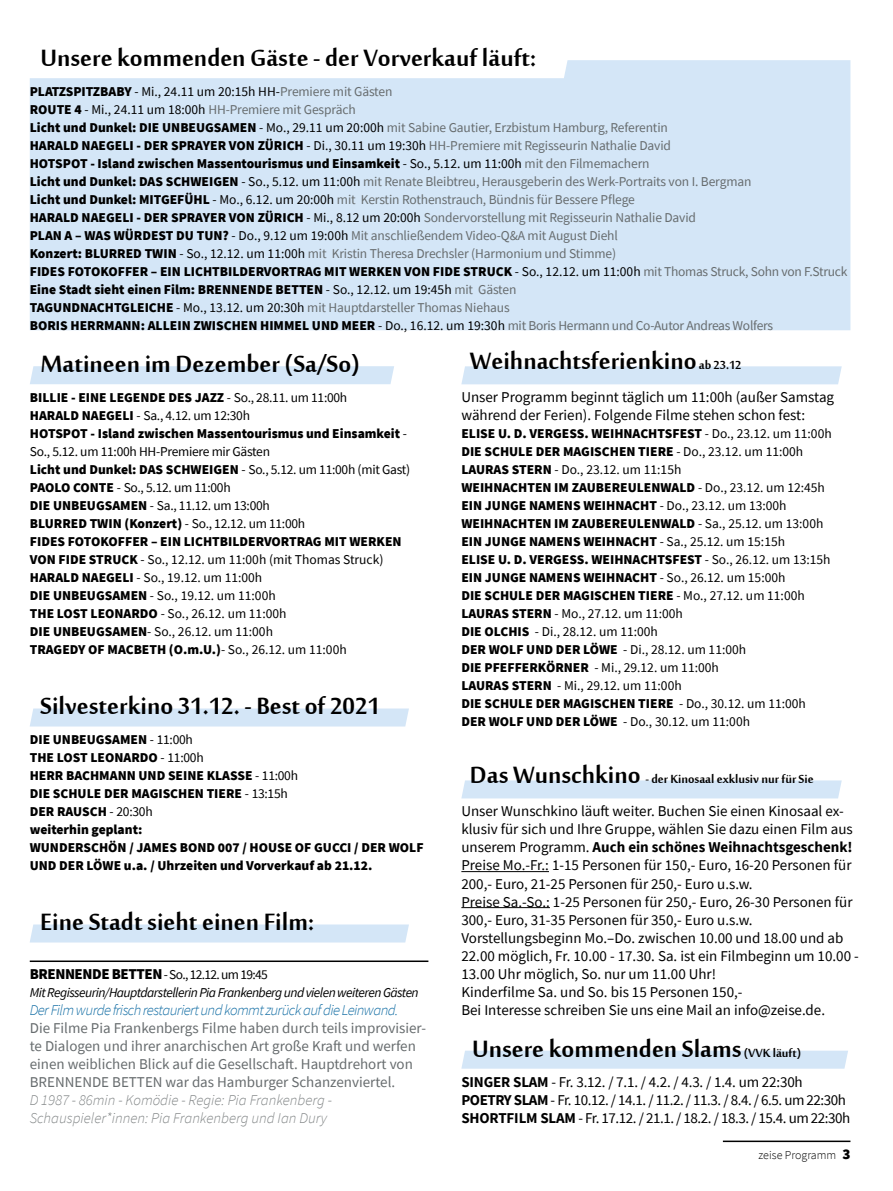
<style>
.page{position:relative;width:893px;height:1191px;background:#fff}
.page>*{position:absolute;margin:0;border:0;box-sizing:border-box;transform-origin:0 0}
.t1{font:36px "Mool Boran";color:#000}
.t2{font:18px "Mool Boran";color:#000}
.t3{font:15px/18px "Source Sans Pro";color:#000}
.t4{font:15px/18px "Source Sans Pro";color:#676c6e}
.t5{font:15px/18px "Source Sans Pro";letter-spacing:-.03em;color:#000}
.t6{font:italic 300 15px/18px "Source Sans Pro";color:#818586}
.t7{font:italic 300 15px "Source Sans Pro";letter-spacing:-.04em;color:#106ca3}
.t8{font:900 13.5px/18px "Source Sans Pro";color:#000}
.t9{font:13.5px/18px "Source Sans Pro";letter-spacing:-.01em;color:#676c6e}
.t10{font:italic 13.5px/18px "Source Sans Pro";letter-spacing:-.04em;color:#000}
.t11{font:300 12px "Source Sans Pro";color:#000}
.s1{font-weight:900;color:#000}
.s2{color:#000}
.s3{font-weight:400}
.s4{font-weight:900;font-style:normal;font-size:15px}
.s5{font-style:normal}
.s6{font-size:18px}
.s7{font-size:36px}
.s8{font-weight:700}
.s9{font-weight:900;font-size:15px}
</style>
<div class="page">
<hr style="left:723px;top:1140px;width:127px;height:2px;background:#000">
<div style="left:30px;top:60px;width:820px;height:270px;background:#d4e6f7"></div>
<svg style="left:30px;top:60px;width:538px;height:18px"></svg>
<div style="left:461px;top:1050px;width:387px;height:18px;background:#d4e6f7"></div>
<div style="left:461px;top:780px;width:381px;height:18px;background:#d4e6f7"></div>
<hr style="left:461px;top:871px;width:88px;height:1px;background:#000">
<hr style="left:461px;top:907px;width:89px;height:1px;background:#000">
<div style="left:30px;top:366px;width:364px;height:18px;background:#d4e6f7"></div>
<div style="left:30px;top:708px;width:379px;height:18px;background:#d4e6f7"></div>
<div style="left:461px;top:366px;width:381px;height:18px;background:#d4e6f7"></div>
<div style="left:30px;top:924px;width:379px;height:18px;background:#d4e6f7"></div>
<hr style="left:30px;top:960px;width:398px;height:2px;background:#000">
<h1 class="t1" style="left:40px;top:33px;width:497px">Unsere kommenden Gäste - der Vorverkauf läuft:</h1>
<p class="t9" style="left:30px;top:83px;width:819px"><span class="s1">PLATZSPITZBABY</span> <span class="s2">- Mi., 24.11 um 20:15h HH-</span>Premiere mit Gästen<br><span class="s1">ROUTE 4</span> <span class="s2">- Mi., 24.11 um 18:00h</span> HH-Premiere mit Gespräch<br><span class="s1">Licht und Dunkel: DIE UNBEUGSAMEN</span> <span class="s2">- Mo., 29.11 um 20:00h</span> mit Sabine Gautier, Erzbistum Hamburg, Referentin<br><span class="s1">HARALD NAEGELI - DER SPRAYER VON ZÜRICH</span> <span class="s2">- Di., 30.11 um 19:30h</span> HH-Premiere mit Regisseurin Nathalie David<br><span class="s1">HOTSPOT - Island zwischen Massentourismus und Einsamkeit</span> <span class="s2">- So., 5.12. um 11:00h</span> mit den Filmemachern<br><span class="s1">Licht und Dunkel: DAS SCHWEIGEN</span> <span class="s2">- So., 5.12. um 11:00h</span> mit Renate Bleibtreu, Herausgeberin des Werk-Portraits von I. Bergman<br><span class="s1">Licht und Dunkel: MITGEFÜHL</span> <span class="s2">- Mo., 6.12. um 20:00h</span> mit Kerstin Rothenstrauch, Bündnis für Bessere Pflege<br><span class="s1">HARALD NAEGELI - DER SPRAYER VON ZÜRICH</span> <span class="s2">- Mi., 8.12 um 20:00h</span> Sondervorstellung mit Regisseurin Nathalie David<br><span class="s1">PLAN A – WAS WÜRDEST DU TUN?</span> <span class="s2">- Do., 9.12 um 19:00h</span> Mit anschließendem Video-Q&amp;A mit August Diehl<br><span class="s1">Konzert: BLURRED TWIN</span> <span class="s2">- So., 12.12. um 11:00h</span> mit Kristin Theresa Drechsler (Harmonium und Stimme)<br><span class="s1">FIDES FOTOKOFFER – EIN LICHTBILDERVORTRAG MIT WERKEN VON FIDE STRUCK</span> <span class="s2">- So., 12.12. um 11:00h</span> mit Thomas Struck, Sohn von F.Struck <span class="s1">Eine Stadt sieht einen Film: BRENNENDE BETTEN</span> <span class="s2">- So., 12.12. um 19:45h</span> mit Gästen<br><span class="s1">TAGUNDNACHTGLEICHE</span> <span class="s2">- Mo., 13.12. um 20:30h</span> mit Hauptdarsteller Thomas Niehaus<br><span class="s1">BORIS HERRMANN: ALLEIN ZWISCHEN HIMMEL UND MEER</span> <span class="s2">- Do., 16.12. um 19:30h</span> mit Boris Hermann und Co-Autor Andreas Wolfers</p>
<h1 class="t1" style="left:40px;top:338px;width:321px">Matineen im Dezember (Sa/So)</h1>
<p class="t8" style="left:30px;top:388px;width:382px">BILLIE - EINE LEGENDE DES JAZZ <span class="s3">- So., 28.11. um 11:00h<br></span>HARALD NAEGELI <span class="s3">- Sa., 4.12. um 12:30h<br></span>HOTSPOT - Island zwischen Massentourismus und Einsamkeit <span class="s3">- So., 5.12. um 11:00h HH-Premiere mir Gästen<br></span>Licht und Dunkel: DAS SCHWEIGEN <span class="s3">- So., 5.12. um 11:00h (mit Gast)<br></span>PAOLO CONTE <span class="s3">- So., 5.12. um 11:00h<br></span>DIE UNBEUGSAMEN <span class="s3">- Sa., 11.12. um 13:00h<br></span>BLURRED TWIN (Konzert) <span class="s3">- So., 12.12. um 11:00h<br></span>FIDES FOTOKOFFER – EIN LICHTBILDERVORTRAG MIT WERKEN VON FIDE STRUCK <span class="s3">- So., 12.12. um 11:00h (mit Thomas Struck)<br></span>HARALD NAEGELI <span class="s3">- So., 19.12. um 11:00h<br></span>DIE UNBEUGSAMEN <span class="s3">- So., 19.12. um 11:00h<br></span>THE LOST LEONARDO <span class="s3">- So., 26.12. um 11:00h<br></span>DIE UNBEUGSAMEN<span class="s3">- So., 26.12. um 11:00h<br></span>TRAGEDY OF MACBETH (O.m.U.)<span class="s3">- So., 26.12. um 11:00h</span></p>
<h1 class="t1" style="left:40px;top:680px;width:341px">Silvesterkino 31.12. - Best of 2021</h1>
<p class="t8" style="left:30px;top:730px;width:395px">DIE UNBEUGSAMEN <span class="s3">- 11:00h<br></span>THE LOST LEONARDO <span class="s3">- 11:00h<br></span>HERR BACHMANN UND SEINE KLASSE <span class="s3">- 11:00h<br></span>DIE SCHULE DER MAGISCHEN TIERE <span class="s3">- 13:15h<br></span>DER RAUSCH <span class="s3">- 20:30h<br></span>weiterhin geplant:<br>WUNDERSCHÖN / JAMES BOND 007 / HOUSE OF GUCCI / DER WOLF UND DER LÖWE u.a. / Uhrzeiten und Vorverkauf ab 21.12.</p>
<h1 class="t1" style="left:40px;top:896px;width:275px">Eine Stadt sieht einen Film:</h1>
<p class="t10" style="left:30px;top:965px;width:390px"><span class="s4">BRENNENDE BETTEN</span><span class="s5">- So., 12.12. um 19:45<br></span>Mit Regisseurin/Hauptdarstellerin Pia Frankenberg und vielen weiteren Gästen</p>
<p class="t7" style="left:30px;top:1000px;width:370px">Der Film wurde frisch restauriert und kommt zurück auf die Leinwand.</p>
<p class="t4" style="left:30px;top:1018px;width:398px">Die Filme Pia Frankenbergs Filme haben durch teils improvisier&shy;te Dialogen und ihrer anarchischen Art große Kraft und werfen einen weiblichen Blick auf die Gesellschaft. Hauptdrehort von BRENNENDE BETTEN war das Hamburger Schanzenviertel.</p>
<p class="t6" style="left:30px;top:1090px;width:304px">D 1987 - 86min - Komödie - Regie: Pia Frankenberg -<br>Schauspieler*innen: Pia Frankenberg und Ian Dury</p>
<h1 class="t1" style="left:470px;top:335px;width:273px">Weihnachtsferienkino <span class="s6">ab 23.12</span></h1>
<p class="t3" style="left:461px;top:388px;width:374px">Unser Programm beginnt täglich um 11:00h (außer Samstag während der Ferien). Folgende Filme stehen schon fest:</p>
<p class="t8" style="left:461px;top:424px;width:372px">ELISE U. D. VERGESS. WEIHNACHTSFEST <span class="s3">- Do., 23.12. um 11:00h </span>DIE SCHULE DER MAGISCHEN TIERE <span class="s3">- Do., 23.12. um 11:00h </span>LAURAS STERN <span class="s3">- Do., 23.12. um 11:15h<br></span>WEIHNACHTEN IM ZAUBEREULENWALD <span class="s3">- Do., 23.12. um 12:45h </span>EIN JUNGE NAMENS WEIHNACHT <span class="s3">- Do., 23.12. um 13:00h </span>WEIHNACHTEN IM ZAUBEREULENWALD <span class="s3">- Sa., 25.12. um 13:00h </span>EIN JUNGE NAMENS WEIHNACHT <span class="s3">- Sa., 25.12. um 15:15h<br></span>ELISE U. D. VERGESS. WEIHNACHTSFEST <span class="s3">- So., 26.12. um 13:15h </span>EIN JUNGE NAMENS WEIHNACHT <span class="s3">- So., 26.12. um 15:00h<br></span>DIE SCHULE DER MAGISCHEN TIERE <span class="s3">- Mo., 27.12. um 11:00h </span>LAURAS STERN <span class="s3">- Mo., 27.12. um 11:00h<br></span>DIE OLCHIS <span class="s3">- Di., 28.12. um 11:00h<br></span>DER WOLF UND DER LÖWE <span class="s3">- Di., 28.12. um 11:00h<br></span>DIE PFEFFERKÖRNER <span class="s3">- Mi., 29.12. um 11:00h<br></span>LAURAS STERN <span class="s3">- Mi., 29.12. um 11:00h<br></span>DIE SCHULE DER MAGISCHEN TIERE <span class="s3">- Do., 30.12. um 11:00h </span>DER WOLF UND DER LÖWE <span class="s3">- Do., 30.12. um 11:00h</span></p>
<h2 class="t2" style="left:470px;top:766px;width:345px"><span class="s7">Das Wunschkino</span> - der Kinosaal exklusiv nur für Sie</h2>
<p class="t3" style="left:461px;top:802px;width:399px">Unser Wunschkino läuft weiter. Buchen Sie einen Kinosaal ex&shy;klusiv für sich und Ihre Gruppe, wählen Sie dazu einen Film aus unserem Programm. <span class="s8">Auch ein schönes Weihnachtsgeschenk!<br></span>Preise Mo.-Fr.: 1-15 Personen für 150,- Euro, 16-20 Personen für 200,- Euro, 21-25 Personen für 250,- Euro u.s.w.<br>Preise Sa.-So.: 1-25 Personen für 250,- Euro, 26-30 Personen für 300,- Euro, 31-35 Personen für 350,- Euro u.s.w.<br>Vorstellungsbeginn Mo.–Do. zwischen 10.00 und 18.00 und ab 22.00 möglich, Fr. 10.00 - 17.30. Sa. ist ein Filmbeginn um 10.00 - 13.00 Uhr möglich, So. nur um 11.00 Uhr!<br>Kinderfilme Sa. und So. bis 15 Personen 150,-<br>Bei Interesse schreiben Sie uns eine Mail an info@zeise.de.</p>
<h1 class="t1" style="left:472px;top:1023px;width:331px">Unsere kommenden Slams <span class="s6">(VVK läuft)</span></h1>
<p class="t5" style="left:461px;top:1072px;width:390px"><span class="s8">SINGER SLAM</span> - Fr. 3.12. / 7.1. / 4.2. / 4.3. / 1.4. um 22:30h<br><span class="s8">POETRY SLAM</span> - Fr. 10.12. / 14.1. / 11.2. / 11.3. / 8.4. / 6.5. um 22:30h<br><span class="s8">SHORTFILM SLAM</span> - Fr. 17.12. / 21.1. / 18.2. / 18.3. / 15.4. um 22:30h</p>
<p class="t11" style="left:758px;top:1147px;width:93px">zeise Programm <span class="s9">3</span></p>
</div>
